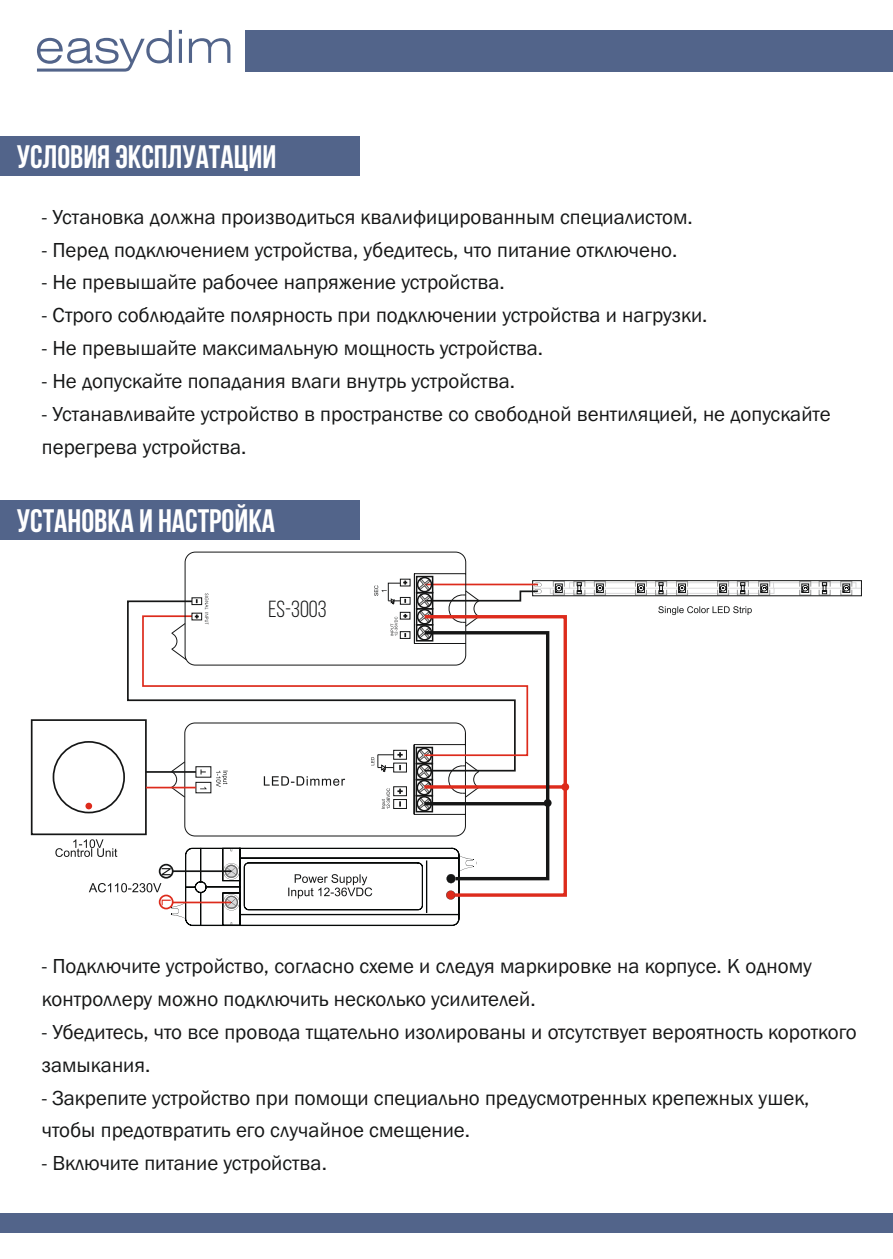
<style>
.page{position:relative;width:893px;height:1259px;background:#fff}
.page>*{position:absolute;margin:0;border:0;box-sizing:border-box;transform-origin:0 0}
.t1{font:700 32.4px "Bebas Neue";color:#fff}
.t2{font:23.4px "Bebas Neue";color:#151616}
.t3{font:21px/32.7px "Franklin Gothic";color:#151616}
</style>
<div class="page">
<div style="left:0;top:136px;width:359px;height:40px;background:#52648a"></div>
<svg style="left:37px;top:30px;width:135px;height:42px"></svg>
<svg style="left:179px;top:30px;width:3px;height:33px"></svg>
<svg style="left:189px;top:38px;width:41px;height:25px"></svg>
<div style="left:245px;top:30px;width:648px;height:42px;background:#52648a"></div>
<div style="left:0;top:500px;width:359px;height:39px;background:#52648a"></div>
<div style="left:0;top:1213px;width:892px;height:19px;background:#52648a"></div>
<div style="left:31px;top:719px;width:116px;height:116px;border:2px solid #151616"></div>
<svg style="left:55px;top:551px;width:807px;height:375px"></svg>
<svg style="left:561px;top:783px;width:8px;height:8px"></svg>
<svg style="left:544px;top:799px;width:8px;height:8px"></svg>
<h1 class="t1" style="left:17px;top:144px;width:261px">Условия эксплуатации</h1>
<p class="t3" style="left:42px;top:202px;width:652px">- Установка должна производиться квалифицированным специалистом.</p>
<p class="t3" style="left:42px;top:235px;width:637px">- Перед подключением устройства, убедитесь, что питание отключено.</p>
<p class="t3" style="left:42px;top:268px;width:464px">- Не превышайте рабочее напряжение устройства.</p>
<p class="t3" style="left:42px;top:300px;width:667px">- Строго соблюдайте полярность при подключении устройства и нагрузки.</p>
<p class="t3" style="left:42px;top:333px;width:503px">- Не превышайте максимальную мощность устройства.</p>
<p class="t3" style="left:42px;top:366px;width:475px">- Не допускайте попадания влаги внутрь устройства.</p>
<p class="t3" style="left:42px;top:399px;width:790px">- Устанавливайте устройство в пространстве со свободной вентиляцией, не допускайте перегрева устройства.</p>
<h1 class="t1" style="left:17px;top:507px;width:260px">Установка и настройка</h1>
<p class="t2" style="left:268px;top:599px;width:60px">ES-3003</p>
<p class="t3" style="left:42px;top:951px;width:771px">- Подключите устройство, согласно схеме и следуя маркировке на корпусе. К одному контроллеру можно подключить несколько усилителей.</p>
<p class="t3" style="left:42px;top:1017px;width:816px">- Убедитесь, что все провода тщательно изолированы и отсутствует вероятность короткого замыкания.</p>
<p class="t3" style="left:42px;top:1083px;width:769px">- Закрепите устройство при помощи специально предусмотренных крепежных ушек, чтобы предотвратить его случайное смещение.</p>
<p class="t3" style="left:42px;top:1148px;width:287px">- Включите питание устройства.</p>
</div>
